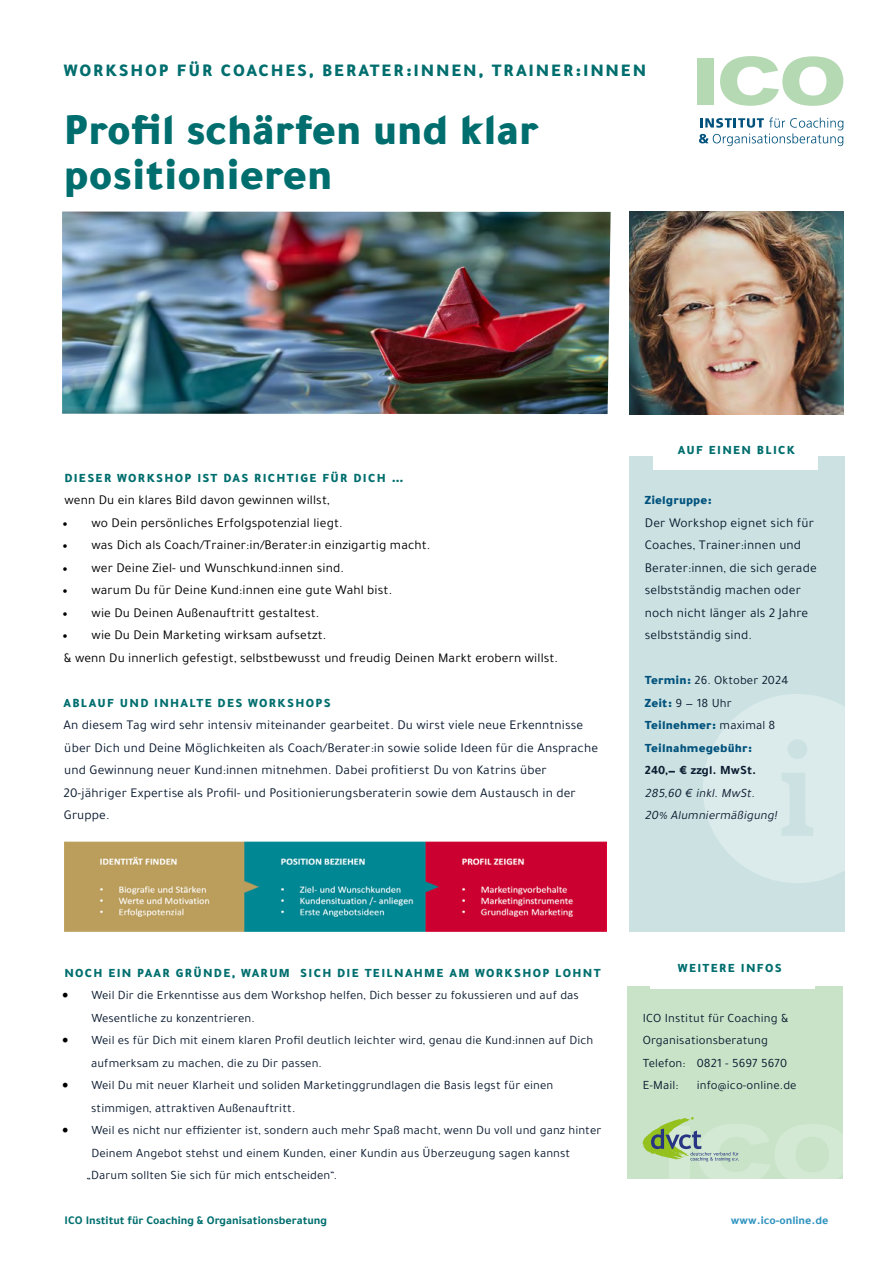
<style>
.page{position:relative;width:893px;height:1263px;background:#fff}
.page>*{position:absolute;margin:0;border:0;box-sizing:border-box;transform-origin:0 0}
.t1{font:900 45px/45px "Tajawal";color:#006e6e}
.t2{font:900 18px "Tajawal";letter-spacing:.1em;color:#006e6e}
.t3{font:13.5px/22.5px "Tajawal";letter-spacing:.01em;color:#0b1b30}
.t4{font:13.5px/22.5px "Tajawal";letter-spacing:.01em;color:#000}
.t5{font:12.75px/22.5px "Tajawal";letter-spacing:.01em;color:#0b1b30}
.t6{font:900 12.75px "Tajawal";letter-spacing:.1em;color:#006e6e}
.t7{font:900 12.75px/22.5px "Tajawal";letter-spacing:.01em;color:#00527d}
.t8{font:italic 12.75px/22.5px "Tajawal";color:#0b1b30}
.t9{font:700 12.75px "Tajawal";letter-spacing:.01em;color:#0b1b30}
.t10{font:700 12px "Tajawal";color:#006e6e}
.t11{font:700 12px "Tajawal";color:#3194c0}
.s1{font-family:"Minion Pro"}
.s2{font-weight:400;color:#0b1b30}
.s3{font-family:"Minion Pro";font-size:18px;color:#000}
</style>
<div class="page">
<div style="left:697px;top:58px;width:17px;height:46px;background:#b5d9b3"></div>
<svg style="left:720px;top:56px;width:123px;height:50px"></svg>
<svg style="left:699px;top:117px;width:144px;height:29px"></svg>
<div style="left:629px;top:456px;width:215px;height:476px;background:#cce2e2"></div>
<svg style="left:703px;top:694px;width:141px;height:189px"></svg>
<div style="left:654px;top:437px;width:164px;height:33px;background:#fff"></div>
<div style="left:628px;top:987px;width:215px;height:192px;background:#c9e3c8"></div>
<div style="left:650px;top:954px;width:164px;height:35px;background:#fff"></div>
<svg style="left:642px;top:1117px;width:201px;height:62px"></svg>
<img style="left:62px;top:212px;width:549px;height:202px">
<img style="left:65px;top:842px;width:541px;height:90px">
<img style="left:629px;top:212px;width:215px;height:202px">
<h2 class="t2" style="left:64px;top:55px;width:584px">WORKSHOP FÜR COACHES, BERATER:INNEN, TRAINER:INNEN</h2>
<h1 class="t1" style="left:64px;top:105px;width:477px">Profil schärfen und klar positionieren</h1>
<p class="t6" style="left:64px;top:466px;width:341px">DIESER WORKSHOP IST DAS RICHTIGE FÜR DICH …</p>
<p class="t4" style="left:65px;top:489px;width:267px">wenn Du ein klares Bild davon gewinnen willst,</p>
<p class="t4" style="left:63px;top:511px;width:282px"><span class="s1">•</span> wo Dein persönliches Erfolgspotenzial liegt.</p>
<p class="t4" style="left:63px;top:534px;width:369px"><span class="s1">•</span> was Dich als Coach/Trainer:in/Berater:in einzigartig macht.</p>
<p class="t4" style="left:63px;top:556px;width:283px"><span class="s1">•</span> wer Deine Ziel- und Wunschkund:innen sind.</p>
<p class="t4" style="left:63px;top:579px;width:331px"><span class="s1">•</span> warum Du für Deine Kund:innen eine gute Wahl bist.</p>
<p class="t4" style="left:63px;top:601px;width:258px"><span class="s1">•</span> wie Du Deinen Außenauftritt gestaltest.</p>
<p class="t4" style="left:63px;top:624px;width:497px"><span class="s1">•</span> wie Du Dein Marketing wirksam aufsetzt.<br>&amp; wenn Du innerlich gefestigt, selbstbewusst und freudig Deinen Markt erobern willst.</p>
<p class="t6" style="left:64px;top:691px;width:269px">ABLAUF UND INHALTE DES WORKSHOPS</p>
<p class="t3" style="left:63px;top:714px;width:536px">An diesem Tag wird sehr intensiv miteinander gearbeitet. Du wirst viele neue Erkenntnisse über Dich und Deine Möglichkeiten als Coach/Berater:in sowie solide Ideen für die Ansprache und Gewinnung neuer Kund:innen mitnehmen. Dabei profitierst Du von Katrins über 20-jähriger Expertise als Profil- und Positionierungsberaterin sowie dem Austausch in der Gruppe.</p>
<p class="t6" style="left:678px;top:439px;width:119px">AUF EINEN BLICK</p>
<p class="t7" style="left:645px;top:488px;width:68px">Zielgruppe:</p>
<p class="t3" style="left:645px;top:511px;width:173px">Der Workshop eignet sich für<br>Coaches, Trainer:innen und<br>Berater:innen, die sich gerade selbstständig machen oder noch nicht länger als 2 Jahre selbstständig sind.</p>
<p class="t7" style="left:645px;top:668px;width:145px">Termin: <span class="s2">26. Oktober 2024<br></span>Zeit: <span class="s2">9 — 18 Uhr<br></span>Teilnehmer: <span class="s2">maximal 8<br></span>Teilnahmegebühr:</p>
<p class="t9" style="left:645px;top:760px;width:113px">240,— € zzgl. MwSt.</p>
<p class="t8" style="left:645px;top:781px;width:137px">285,60 € inkl.MwSt.<br>20% Alumniermäßigung!</p>
<p class="t6" style="left:64px;top:961px;width:538px">NOCH EIN PAAR GRÜNDE, WARUM SICH DIE TEILNAHME AM WORKSHOP LOHNT</p>
<p class="t5" style="left:91px;top:984px;width:489px;text-indent:-30px"><span class="s3">•</span> Weil Dir die Erkenntisse aus dem Workshop helfen, Dich besser zu fokussieren und auf das<br>Wesentliche zu konzentrieren.</p>
<p class="t5" style="left:91px;top:1029px;width:504px;text-indent:-29px"><span class="s3">•</span> Weil es für Dich mit einem klaren Profil deutlich leichter wird, genau die Kund:innen auf Dich aufmerksam zu machen, die zu Dir passen.</p>
<p class="t5" style="left:91px;top:1074px;width:464px;text-indent:-29px"><span class="s3">•</span> Weil Du mit neuer Klarheit und soliden Marketinggrundlagen die Basis legst für einen stimmigen, attraktiven Außenauftritt.</p>
<p class="t5" style="left:62px;top:1119px;width:541px"><span class="s3">•</span> Weil es nicht nur effizienter ist, sondern auch mehr Spaß macht, wenn Du voll und ganz hinter</p>
<p class="t5" style="left:91px;top:1141px;width:480px">Deinem Angebot stehst und einem Kunden, einer Kundin aus Überzeugung sagen kannst</p>
<p class="t5" style="left:87px;top:1164px;width:252px">„Darum sollten Sie sich für mich entscheiden“.</p>
<p class="t6" style="left:678px;top:957px;width:105px">WEITERE INFOS</p>
<p class="t5" style="left:643px;top:1006px;width:147px">ICO Institut für Coaching &amp;<br>Organisationsberatung<br>Telefon: 0821 - 5697 5670<br>E-Mail:</p>
<p class="t5" style="left:697px;top:1074px;width:101px">info@ico-online.de</p>
<p class="t10" style="left:65px;top:1211px;width:264px">ICO Institut für Coaching &amp; Organisationsberatung</p>
<p class="t11" style="left:731px;top:1211px;width:99px">www.ico-online.de</p>
</div>
